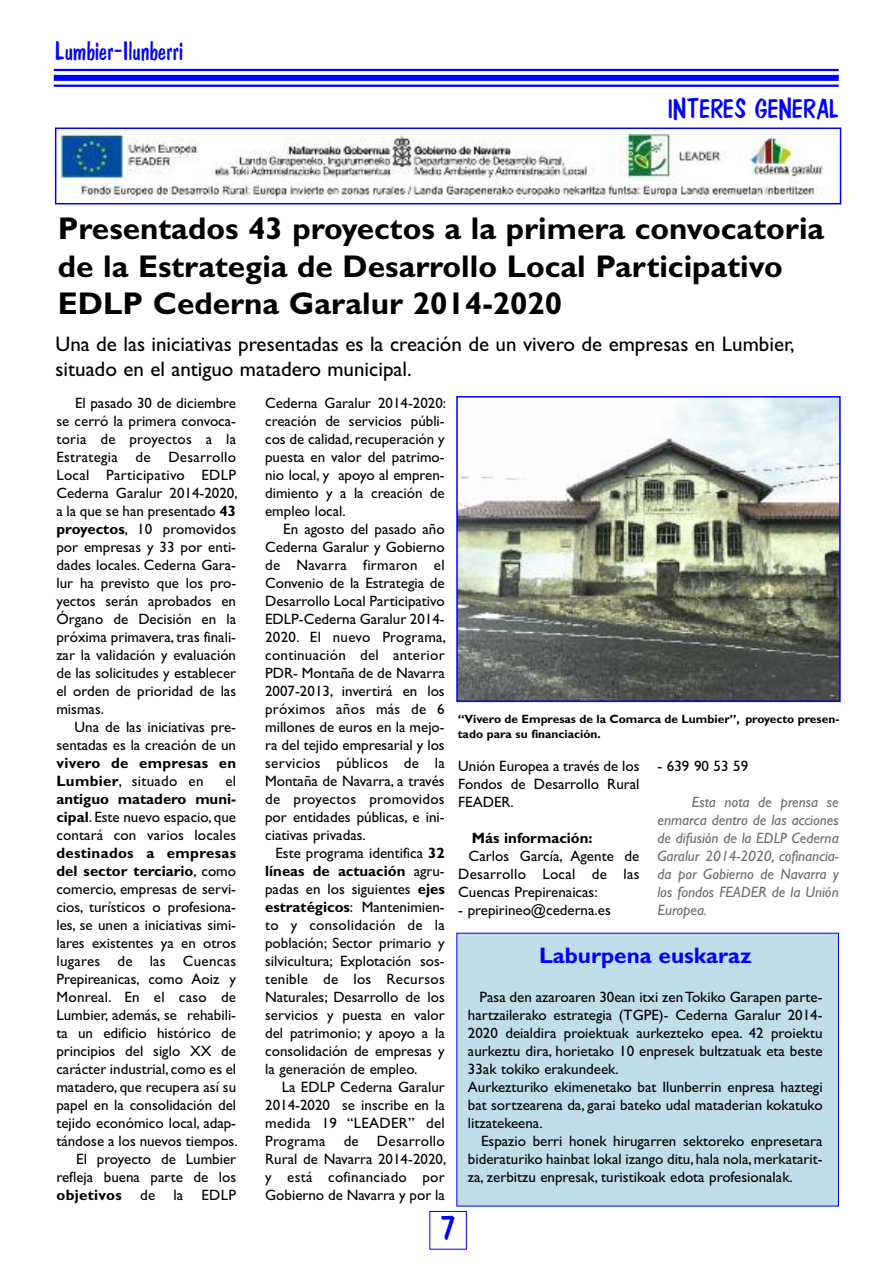
<style>
.page{position:relative;width:893px;height:1263px;background:#fff}
.page>*{position:absolute;margin:0;border:0;box-sizing:border-box;transform-origin:0 0}
.t1{font:36px "Banga S Si";color:#00f}
.t2{font:700 31.5px/37.8px "Gill Sans";color:#000}
.t3{font:27px "Banga S Si";color:#00f}
.t4{font:700 22.5px "Gill Sans";color:#00f}
.t5{font:21px/25.2px "Gill Sans";color:#000}
.t6{font:15px/18px "Gill Sans";color:#000;text-align:justify}
.t7{font:italic 15px/18px "Gill Sans";color:#6d6c6c;text-align:justify}
.t8{font:700 15px/18px "Gill Sans";letter-spacing:.02em;color:#000}
.t9{font:700 15px "Gill Sans";color:#000}
.t10{font:700 12px/14.4px "Gill Sans";color:#000}
.s1{font-weight:700}
.s2{font-weight:400}
</style>
<div class="page">
<hr style="left:54px;top:69px;width:785px;height:2px;background:#00f">
<div style="left:54px;top:75px;width:785px;height:6px;background:#00f"></div>
<hr style="left:54px;top:85px;width:785px;height:2px;background:#00f">
<img style="left:58px;top:130px;width:766px;height:68px">
<div style="left:55px;top:127px;width:786px;height:77px;border:2px solid #00f"></div>
<img style="left:459px;top:399px;width:379px;height:300px">
<div style="left:456px;top:396px;width:385px;height:306px;border:2px solid #00f"></div>
<div style="left:457px;top:933px;width:381px;height:273px;background:#c0ddea"></div>
<h3 class="t3" style="left:55px;top:35px;width:130px">Lumbier-Ilunberri</h3>
<h3 class="t3" style="left:668px;top:93px;width:173px">INTERES GENERAL</h3>
<h2 class="t2" style="left:58px;top:209px;width:768px">Presentados 43 proyectos a la primera convocatoria de la Estrategia de Desarrollo Local Participativo<br>EDLP Cederna Garalur 2014-2020</h2>
<h3 class="t5" style="left:56px;top:331px;width:741px">Una de las iniciativas presentadas es la creación de un vivero de empresas en Lumbier, situado en el antiguo matadero municipal.</h3>
<p class="t6" style="left:265px;top:394px;width:183px">Cederna Garalur 2014-2020: creación de servicios públi&shy;cos de calidad,recuperación y puesta en valor del patrimo&shy;nio local, y apoyo al empren&shy;dimiento y a la creación de empleo local.</p>
<p class="t6" style="left:265px;top:520px;width:183px;text-indent:18px">En agosto del pasado año Cederna Garalur y Gobierno de Navarra firmaron el Convenio de la Estrategia de Desarrollo Local Participativo EDLP-Cederna Garalur 2014- 2020. El nuevo Programa, continuación del anterior PDR- Montaña de de Navarra 2007-2013, invertirá en los próximos años más de 6 millones de euros en la mejo&shy;ra del tejido empresarial y los servicios públicos de la Montaña de Navarra, a través de proyectos promovidos por entidades públicas, e ini&shy;ciativas privadas.</p>
<p class="t6" style="left:265px;top:844px;width:181px;text-indent:10px">Este programa identifica <span class="s1">32 líneas de actuación</span> agru&shy;padas en los siguientes <span class="s1">ejes estratégicos</span>: Mantenimien&shy;to y consolidación de la población; Sector primario y silvicultura; Explotación sos&shy;tenible de los Recursos Naturales; Desarrollo de los servicios y puesta en valor del patrimonio; y apoyo a la consolidación de empresas y la generación de empleo.</p>
<p class="t6" style="left:265px;top:1078px;width:183px;text-indent:17px">La EDLP Cederna Garalur 2014-2020 se inscribe en la medida 19 “LEADER” del Programa de Desarrollo Rural de Navarra 2014-2020, y está cofinanciado por Gobierno de Navarra y por la</p>
<p class="t6" style="left:56px;top:394px;width:183px;text-indent:19px">El pasado 30 de diciembre se cerró la primera convoca&shy;toria de proyectos a la Estrategia de Desarrollo Local Participativo EDLP Cederna Garalur 2014-2020, a la que se han presentado <span class="s1">43 proyectos</span>, 10 promovidos por empresas y 33 por enti&shy;dades locales. Cederna Gara&shy;lur ha previsto que los pro&shy;yectos serán aprobados en Órgano de Decisión en la próxima primavera, tras finali&shy;zar la validación y evaluación de las solicitudes y establecer el orden de prioridad de las mismas.</p>
<p class="t6" style="left:56px;top:718px;width:181px;text-align:right">Una de las iniciativas pre&shy;sentadas es la creación de un</p>
<p class="t8" style="left:56px;top:754px;width:181px">vivero de empresas en<br>Lumbier<span class="s2">, situado en</span></p>
<p class="t10" style="left:458px;top:712px;width:383px">“Vivero de Empresas de la Comarca de Lumbier”, proyecto presen&shy;tado para su financiación.</p>
<p class="t6" style="left:458px;top:757px;width:183px">Unión Europea a través de los Fondos de Desarrollo Rural FEADER.</p>
<p class="t9" style="left:472px;top:829px;width:122px">Más información:</p>
<p class="t6" style="left:458px;top:847px;width:183px;text-indent:10px">Carlos García, Agente de Desarrollo Local de las Cuencas Prepirenaicas:</p>
<p class="t6" style="left:458px;top:901px;width:154px">- prepirineo@cederna.es</p>
<p class="t6" style="left:657px;top:757px;width:92px">- 639 90 53 59</p>
<p class="t7" style="left:657px;top:793px;width:183px;text-indent:34px">Esta nota de prensa se enmarca dentro de las acciones de difusión de la EDLP Cederna Garalur 2014-2020, cofinancia&shy;da por Gobierno de Navarra y los fondos FEADER de la Unión Europea.</p>
<p class="t6" style="left:225px;top:772px;width:12px">el</p>
<p class="t6" style="left:56px;top:790px;width:181px"><span class="s1">antiguo matadero muni&shy;cipal</span>. Este nuevo espacio, que contará con varios locales</p>
<p class="t6" style="left:56px;top:844px;width:183px;text-align:right"><span class="s1">destinados a empresas del sector terciario</span>, como comercio, empresas de servi&shy;cios, turísticos o profesiona&shy;les, se unen a iniciativas simi&shy;lares existentes ya en otros lugares de las Cuencas<br>Prepireanicas, como Aoiz y<br>Monreal. En el caso de<br>Lumbier, además, se rehabili&shy;ta un edificio histórico de principios del siglo XX de carácter industrial, como es el matadero, que recupera así su papel en la consolidación del tejido económico local, adap&shy;tándose a los nuevos tiempos.<br>El proyecto de Lumbier refleja buena parte de los <span class="s1">objetivos</span> de la EDLP</p>
<h3 class="t4" style="left:539px;top:942px;width:214px">Laburpena euskaraz</h3>
<p class="t6" style="left:468px;top:988px;width:356px;text-align:left;text-indent:12px">Pasa den azaroaren 30ean itxi zenTokiko Garapen parte&shy;hartzailerako estrategia (TGPE)- Cederna Garalur 2014- 2020 deialdira proiektuak aurkezteko epea. 42 proiektu aurkeztu dira, horietako 10 enpresek bultzatuak eta beste 33ak tokiko erakundeek.<br>Aurkezturiko ekimenetako bat Ilunberrin enpresa haztegi bat sortzearena da, garai bateko udal mataderian kokatuko litzatekeena.</p>
<p class="t6" style="left:468px;top:1132px;width:356px;text-indent:13px">Espazio berri honek hirugarren sektoreko enpresetara bideraturiko hainbat lokal izango ditu, hala nola,merkatarit&shy;za, zerbitzu enpresak, turistikoak edota profesionalak.</p>
<h1 class="t1" style="left:440px;top:1206px;width:17px">7</h1>
</div>
